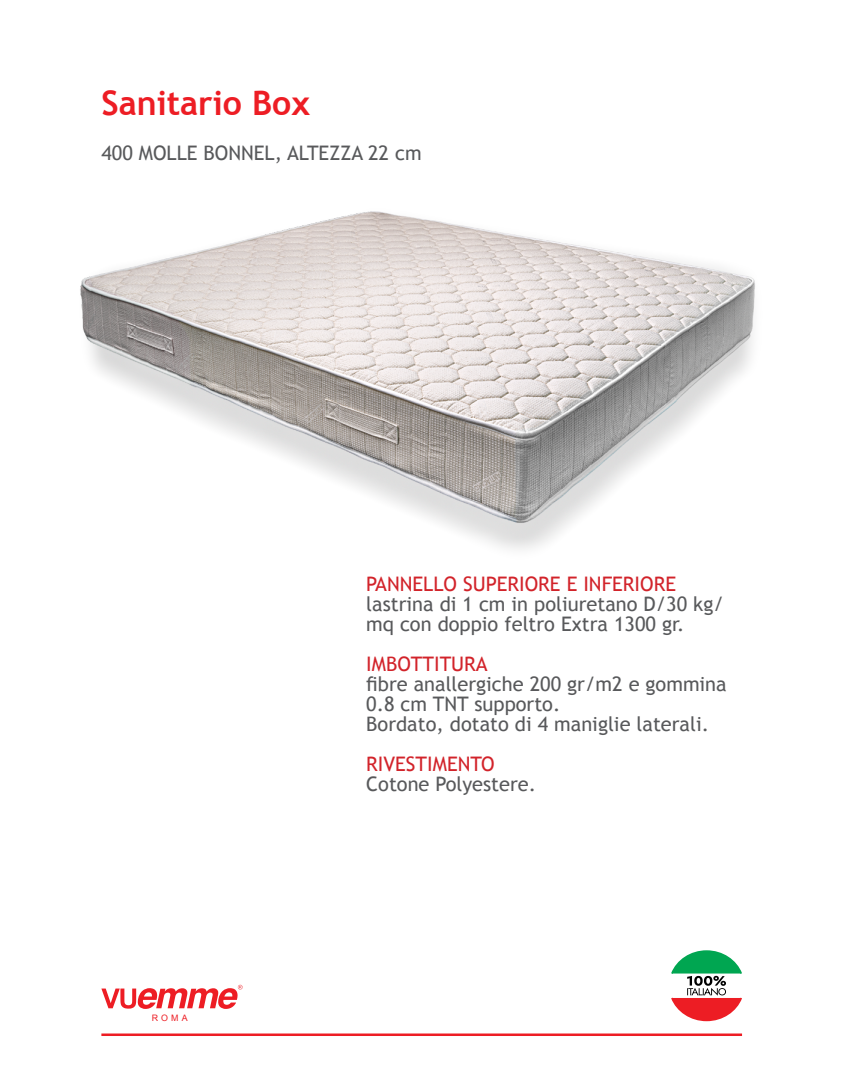
<style>
.page{position:relative;width:851px;height:1085px;background:#fff}
.page>*{position:absolute;margin:0;border:0;box-sizing:border-box;transform-origin:0 0}
.t1{font:700 33.75px "Trebuchet MS";color:#ed1d24}
.t2{font:20px/20px "Trebuchet MS";color:#58595b}
.t3{font:20px "Trebuchet MS";color:#d2232a}
.t4{font:8.75px "Arial";color:#ed1d24}
</style>
<div class="page">
<img style="left:80px;top:211px;width:675px;height:339px">
<hr style="left:101px;top:1033px;width:641px;height:2px;background:#ed1d24">
<svg style="left:101px;top:984px;width:141px;height:24px"></svg>
<svg style="left:671px;top:950px;width:71px;height:71px"></svg>
<p class="t1" style="left:101px;top:82px;width:210px">Sanitario Box</p>
<p class="t2" style="left:101px;top:143px;width:322px">400 MOLLE BONNEL, ALTEZZA 22 cm</p>
<p class="t4" style="left:152px;top:1012px;width:37px">ROMA</p>
<p class="t3" style="left:366px;top:572px;width:311px">PANNELLO SUPERIORE E INFERIORE</p>
<p class="t2" style="left:366px;top:594px;width:359px">lastrina di 1 cm in poliuretano D/30 kg/ mq con doppio feltro Extra 1300 gr.</p>
<p class="t3" style="left:366px;top:652px;width:123px">IMBOTTITURA</p>
<p class="t2" style="left:366px;top:674px;width:362px">fibre anallergiche 200 gr/m2 e gommina<br>0.8 cm TNT supporto.</p>
<p class="t2" style="left:366px;top:714px;width:344px">Bordato, dotato di 4 maniglie laterali.</p>
<p class="t3" style="left:366px;top:752px;width:130px">RIVESTIMENTO</p>
<p class="t2" style="left:366px;top:774px;width:171px">Cotone Polyestere.</p>
</div>
